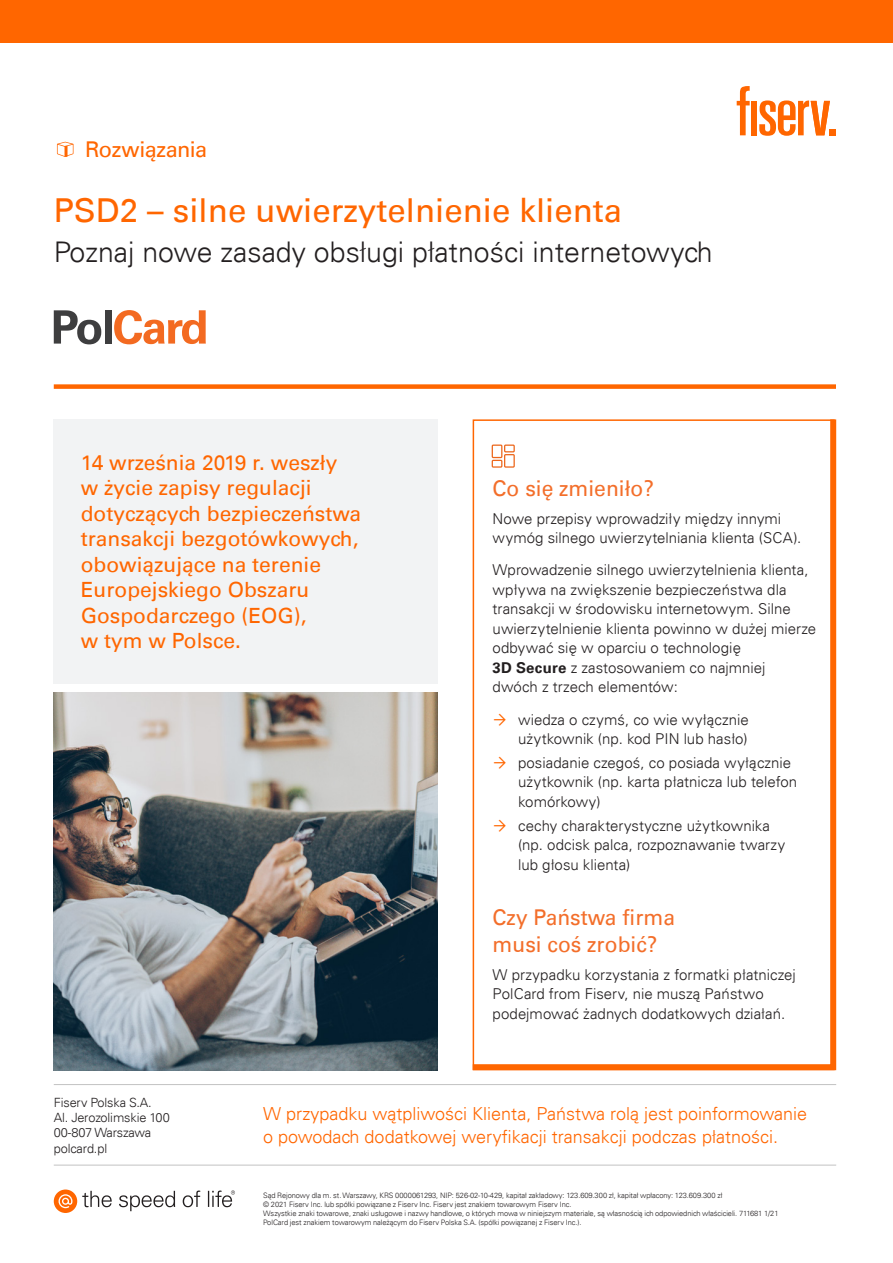
<style>
.page{position:relative;width:893px;height:1263px;background:#fff}
.page>*{position:absolute;margin:0;border:0;box-sizing:border-box;transform-origin:0 0}
.Body_Copy_-_8__no_Ke{font:33px "Univers For Fiserv 55";color:#f60}
.Body_Copy_-_8__no_Ke-2{font:300 28.5px "Univers For Fiserv 45";color:#231f20}
.Sub_Title{font:21.75px/27px "Univers For Fiserv 55";color:#f36e2a}
.Document_Type{font:21.75px "Univers For Fiserv 55";letter-spacing:-.025em;color:#f60}
.Body_Copy_-_8__no_Ke-3{font:21px/25.5px "Univers For Fiserv 55";color:#f60}
.Body_Copy_-_8__no_Ke-4{font:300 18px/22.5px "Univers For Fiserv 45";color:#f60}
.Bullet_Point_-_10{font:300 15px/19.5px "Univers For Fiserv 45";color:#231f20}
.t1{font:300 12.75px "Univers For Fiserv 45";letter-spacing:-.01em;color:#231f20}
.t2{font:300 7.5px "Univers For Fiserv 45";letter-spacing:-.01em;color:#231f20}
.s1{font-family:"Univers For Fiserv 65";font-weight:700}
</style>
<div class="page">
<hr style="left:54px;top:1165px;width:782px;height:1px;background:#c2c2c2">
<hr style="left:54px;top:1084px;width:782px;height:1px;background:#c2c2c2">
<div style="left:54px;top:419px;width:384px;height:264px;background:#f2f3f4"></div>
<img style="left:54px;top:692px;width:384px;height:378px">
<div style="left:54px;top:384px;width:782px;height:5px;background:#f60"></div>
<svg style="left:57px;top:142px;width:16px;height:15px"></svg>
<svg style="left:759px;top:100px;width:71px;height:36px"></svg>
<div style="left:829px;top:129px;width:7px;height:6px;background:#f60"></div>
<div style="left:751px;top:101px;width:6px;height:34px;background:#f60"></div>
<svg style="left:737px;top:86px;width:13px;height:49px"></svg>
<svg style="left:54px;top:1189px;width:23px;height:24px"></svg>
<svg style="left:59px;top:1194px;width:13px;height:14px"></svg>
<svg style="left:82px;top:1190px;width:153px;height:21px"></svg>
<div style="left:0;top:0;width:893px;height:43px;background:#f60"></div>
<svg style="left:54px;top:310px;width:47px;height:34px"></svg>
<div style="left:105px;top:310px;width:6px;height:34px;background:#3e3e3f"></div>
<svg style="left:114px;top:310px;width:92px;height:34px"></svg>
<svg style="left:472px;top:419px;width:365px;height:652px"></svg>
<svg style="left:491px;top:444px;width:24px;height:24px"></svg>
<svg style="left:494px;top:713px;width:12px;height:12px"></svg>
<svg style="left:494px;top:756px;width:12px;height:12px"></svg>
<svg style="left:494px;top:819px;width:12px;height:12px"></svg>
<p class="Document_Type" style="left:85px;top:137px;width:124px">Rozwiązania</p>
<p class="Body_Copy_-_8__no_Ke" style="left:54px;top:191px;width:570px">PSD2 – silne uwierzytelnienie klienta</p>
<p class="Body_Copy_-_8__no_Ke-2" style="left:54px;top:235px;width:660px">Poznaj nowe zasady obsługi płatności internetowych</p>
<p class="Body_Copy_-_8__no_Ke-3" style="left:81px;top:450px;width:282px">14 września 2019 r. weszły<br>w życie zapisy regulacji dotyczących bezpieczeństwa transakcji bezgotówkowych, obowiązujące na terenie<br>Europejskiego Obszaru<br>Gospodarczego (EOG),<br>w tym w Polsce.</p>
<p class="Sub_Title" style="left:493px;top:474px;width:163px">Co się zmieniło?</p>
<p class="Bullet_Point_-_10" style="left:493px;top:508px;width:310px">Nowe przepisy wprowadziły między innymi wymóg silnego uwierzytelniania klienta (SCA).</p>
<p class="Bullet_Point_-_10" style="left:493px;top:560px;width:325px">Wprowadzenie silnego uwierzytelnienia klienta, wpływa na zwiększenie bezpieczeństwa dla transakcji w środowisku internetowym. Silne uwierzytelnienie klienta powinno w dużej mierze odbywać się w oparciu o technologię<br><span class="s1">3D Secure</span> z zastosowaniem co najmniej<br>dwóch z trzech elementów:</p>
<p class="Bullet_Point_-_10" style="left:518px;top:709px;width:232px">wiedza o czymś, co wie wyłącznie użytkownik (np. kod PIN lub hasło)</p>
<p class="Bullet_Point_-_10" style="left:518px;top:753px;width:281px">posiadanie czegoś, co posiada wyłącznie użytkownik (np. karta płatnicza lub telefon komórkowy)</p>
<p class="Bullet_Point_-_10" style="left:518px;top:815px;width:268px">cechy charakterystyczne użytkownika (np. odcisk palca, rozpoznawanie twarzy lub głosu klienta)</p>
<p class="Sub_Title" style="left:493px;top:903px;width:184px">Czy Państwa firma musi coś zrobić?</p>
<p class="Bullet_Point_-_10" style="left:493px;top:964px;width:305px">W przypadku korzystania z formatki płatniczej<br>PolCard from Fiserv, nie muszą Państwo podejmować żadnych dodatkowych działań.</p>
<p class="t1" style="left:54px;top:1094px;width:99px">Fiserv Polska S.A.</p>
<p class="t1" style="left:54px;top:1110px;width:117px">Al. Jerozolimskie 100</p>
<p class="t1" style="left:54px;top:1125px;width:99px">00-807 Warszawa</p>
<p class="t1" style="left:54px;top:1140px;width:55px">polcard.pl</p>
<p class="Body_Copy_-_8__no_Ke-4" style="left:263px;top:1102px;width:545px">W przypadku wątpliwości Klienta, Państwa rolą jest poinformowanie o powodach dodatkowej weryfikacji transakcji podczas płatności.</p>
<p class="t2" style="left:263px;top:1190px;width:461px">Sąd Rejonowy dla m. st. Warszawy, KRS 0000061293, NIP: 526-02-10-429, kapitał zakładowy: 123.609.300 zł, kapitał wpłacony: 123.609.300 zł</p>
<p class="t2" style="left:263px;top:1199px;width:310px">© 2021 Fiserv Inc. lub spółki powiązane z Fiserv Inc. Fiserv jest znakiem towarowym Fiserv Inc.</p>
<p class="t2" style="left:263px;top:1208px;width:517px">Wszystkie znaki towarowe, znaki usługowe i nazwy handlowe, o których mowa w niniejszym materiale, są własnością ich odpowiednich właścicieli. 711681 1/21</p>
<p class="t2" style="left:263px;top:1217px;width:320px">PolCard jest znakiem towarowym należącym do Fiserv Polska S.A. (spółki powiązanej z Fiserv Inc.).</p>
</div>
